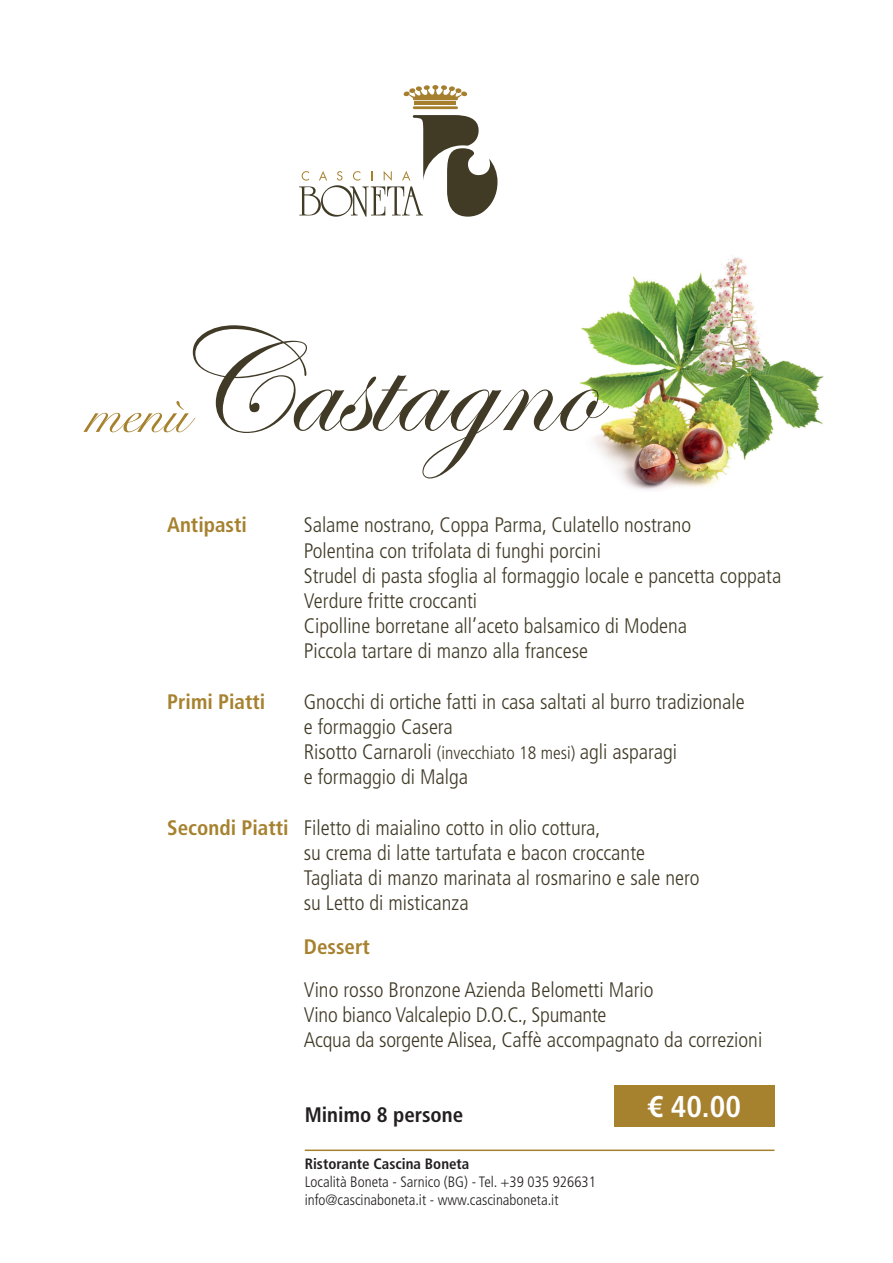
<style>
.page{position:relative;width:893px;height:1263px;background:#fff}
.page>*{position:absolute;margin:0;border:0;box-sizing:border-box;transform-origin:0 0}
.t1{font:150px "Edwardian Script ITC";color:#403a26}
.t2{font:54px "Snell Roundhand";color:#a6812e}
.t3{font:700 condensed 30px "Frutiger LT Std";color:#fff}
.t4{font:300 condensed 21px/25.2px "Frutiger LT Std";color:#403a26}
.t5{font:700 condensed 21px "Frutiger LT Std";color:#a6812e}
.t6{font:700 condensed 21px "Frutiger LT Std";color:#231f20}
.t7{font:300 condensed 15px/18px "Frutiger LT Std";color:#231f20}
.t8{font:700 condensed 15px "Frutiger LT Std";color:#231f20}
.s1{font-size:18px}
.s2{font-weight:700;color:#a6812e}
</style>
<div class="page">
<svg style="left:299px;top:115px;width:198px;height:102px"></svg>
<hr style="left:413px;top:106px;width:45px;height:3px;background:#a57f2d">
<hr style="left:415px;top:102px;width:41px;height:3px;background:#a57f2d">
<svg style="left:403px;top:85px;width:64px;height:15px"></svg>
<img style="left:579px;top:256px;width:245px;height:234px">
<hr style="left:305px;top:1149px;width:469px;height:2px;background:#a6812e">
<div style="left:614px;top:1085px;width:160px;height:42px;background:#a6812e"></div>
<h1 class="t1" style="left:167px;top:302px;width:431px">Castagno</h1>
<p class="t5" style="left:167px;top:513px;width:81px">Antipasti</p>
<p class="t4" style="left:304px;top:513px;width:479px">Salame nostrano, Coppa Parma, Culatello nostrano<br>Polentina con trifolata di funghi porcini<br>Strudel di pasta sfoglia al formaggio locale e pancetta coppata Verdure fritte croccanti<br>Cipolline borretane all’aceto balsamico di Modena<br>Piccola tartare di manzo alla francese</p>
<p class="t5" style="left:167px;top:689px;width:100px">Primi Piatti</p>
<p class="t4" style="left:304px;top:689px;width:442px">Gnocchi di ortiche fatti in casa saltati al burro tradizionale e formaggio Casera<br>Risotto Carnaroli <span class="s1">(invecchiato 18 mesi)</span> agli asparagi<br>e formaggio di Malga</p>
<p class="t4" style="left:304px;top:815px;width:397px;text-indent:-136px"><span class="s2">Secondi Piatti</span> Filetto di maialino cotto in olio cottura,<br>su crema di latte tartufata e bacon croccante Tagliata di manzo marinata al rosmarino e sale nero su Letto di misticanza</p>
<p class="t5" style="left:304px;top:934px;width:68px">Dessert</p>
<p class="t4" style="left:304px;top:977px;width:460px">Vino rosso Bronzone Azienda Belometti Mario<br>Vino bianco Valcalepio D.O.C., Spumante<br>Acqua da sorgente Alisea, Caffè accompagnato da correzioni</p>
<h2 class="t2" style="left:87px;top:371px;width:103px">menù</h2>
<p class="t6" style="left:305px;top:1102px;width:160px">Minimo 8 persone</p>
<h3 class="t3" style="left:647px;top:1089px;width:95px">€ 40.00</h3>
<p class="t8" style="left:305px;top:1154px;width:166px">Ristorante Cascina Boneta</p>
<p class="t7" style="left:305px;top:1173px;width:293px">Località Boneta - Sarnico (BG) - Tel. +39 035 926631 info@cascinaboneta.it - www.cascinaboneta.it</p>
</div>
